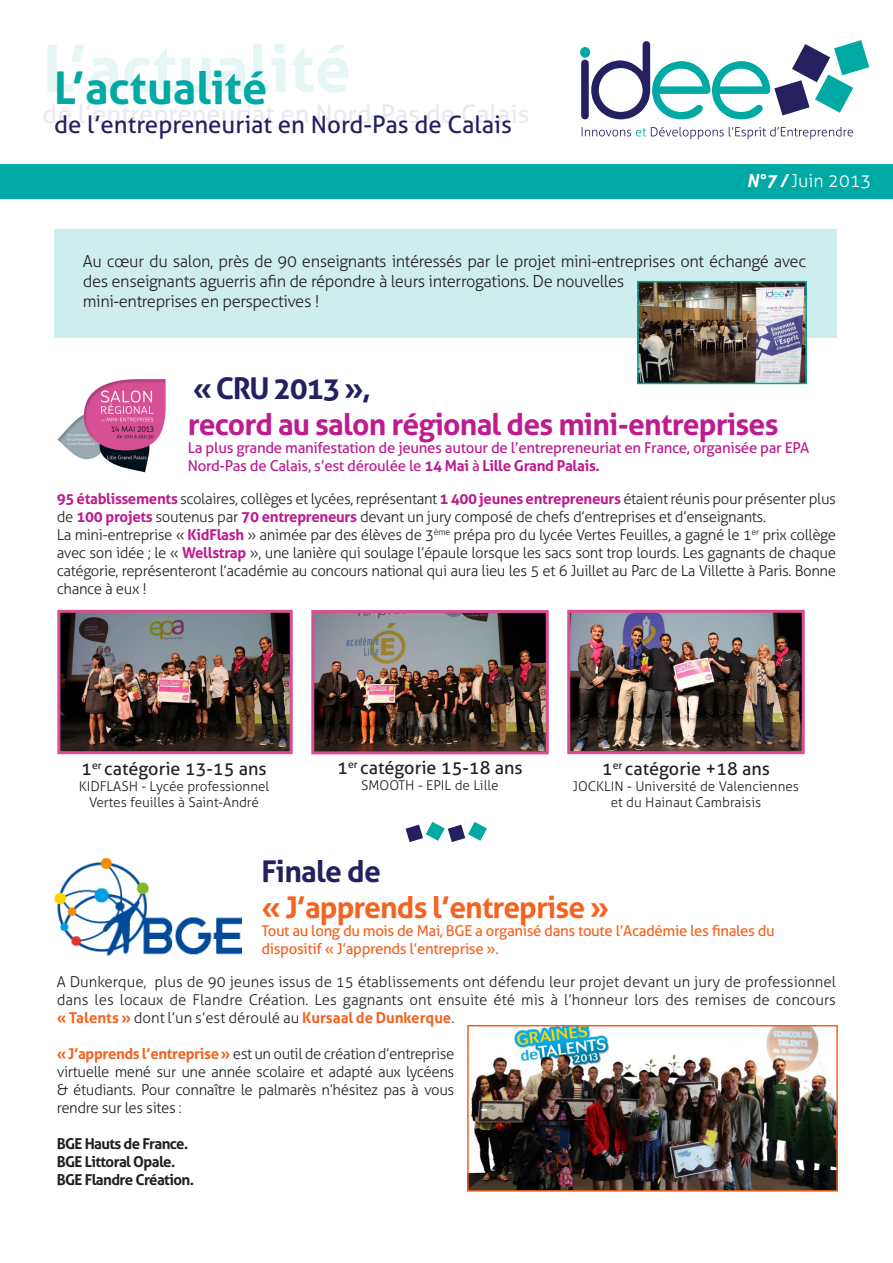
<style>
.page{position:relative;width:893px;height:1263px;background:#fff}
.page>*{position:absolute;margin:0;border:0;box-sizing:border-box;transform-origin:0 0}
.t1{font:700 65.1px "Aller";color:#00a9a3}
.t2{font:700 45px "Aller";color:#00a9a3}
.t3{font:700 30px "Aller";letter-spacing:-.025em;color:#bd1b8e}
.t4{font:700 30px "Aller";letter-spacing:-.03em;color:#f36421}
.t5{font:700 30px "Aller";letter-spacing:-.025em;color:#252161}
.t6{font:25.5px "Aller";color:#252161}
.t7{font:24px "Aller";color:#252161}
.t8{font:18px "Aller";color:#231f20}
.t9{font:300 18px "Aller";color:#fff}
.t10{font:300 16.5px/19.8px "Aller";letter-spacing:-.025em;color:#231f20}
.t11{font:300 15px/18px "Aller";letter-spacing:-.025em;color:#231f20;text-align:justify}
.t12{font:300 15px/18px "Aller";color:#231f20}
.t13{font:15px/18px "Aller";letter-spacing:-.02em;color:#bd1b8e}
.t14{font:15px/18px "Aller";letter-spacing:-.025em;color:#f36421}
.t15{font:700 15px "Aller";letter-spacing:-.04em;color:#231f20}
.t16{font:700 15px "Aller";color:#f36421}
.t17{font:300 13.5px/16.2px "Aller";color:#231f20;text-align:center}
.s1{font-weight:700;font-style:italic}
.s2{font-weight:700}
.s3{font-weight:700;color:#bd1b8e}
.s4{font-weight:300;color:#231f20}
.s5{font-weight:700;color:#f36421}
</style>
<div class="page">
<div style="left:54px;top:229px;width:782px;height:109px;background:#cdeeec"></div>
<svg style="left:581px;top:40px;width:288px;height:79px"></svg>
<svg style="left:582px;top:127px;width:271px;height:12px"></svg>
<div style="left:0;top:165px;width:893px;height:34px;background:#00a9a3"></div>
<svg style="left:406px;top:822px;width:81px;height:20px"></svg>
<img style="left:61px;top:614px;width:228px;height:136px">
<div style="left:57px;top:610px;width:236px;height:144px;border:3px solid #d75095"></div>
<img style="left:315px;top:614px;width:230px;height:136px">
<div style="left:311px;top:610px;width:238px;height:144px;border:3px solid #d75095"></div>
<img style="left:571px;top:614px;width:230px;height:136px">
<div style="left:567px;top:610px;width:238px;height:144px;border:3px solid #d75095"></div>
<img style="left:469px;top:1027px;width:367px;height:163px">
<div style="left:467px;top:1025px;width:371px;height:167px;border:1px solid #f36421"></div>
<img style="left:57px;top:379px;width:109px;height:94px">
<img style="left:54px;top:857px;width:188px;height:99px">
<img style="left:640px;top:284px;width:164px;height:97px">
<div style="left:637px;top:281px;width:170px;height:103px;border:2px solid #00a9a3"></div>
<h1 class="t1" style="left:43px;top:29px;width:310px">L’actualité</h1>
<h3 class="t6" style="left:43px;top:98px;width:488px">de l’entrepreneuriat en Nord-Pas de Calais</h3>
<p class="t2" style="left:54px;top:60px;width:215px">L’actualité</p>
<p class="t7" style="left:54px;top:110px;width:459px">de l’entrepreneuriat en Nord-Pas de Calais</p>
<p class="t9" style="left:747px;top:170px;width:126px"><span class="s1">N°7 /</span> Juin 2013</p>
<p class="t10" style="left:83px;top:252px;width:725px">Au cœur du salon, près de 90 enseignants intéressés par le projet mini-entreprises ont échangé avec des enseignants aguerris afin de répondre à leurs interrogations. De nouvelles<br>mini-entreprises en perspectives !</p>
<p class="t5" style="left:193px;top:370px;width:179px">« CRU 2013 »,</p>
<p class="t3" style="left:188px;top:406px;width:592px">record au salon régional des mini-entreprises</p>
<p class="t13" style="left:188px;top:439px;width:623px">La plus grande manifestation de jeunes autour de l’entrepreneuriat en France, organisée par EPA<br>Nord-Pas de Calais, s’est déroulée le <span class="s2">14 Mai</span> à <span class="s2">Lille Grand Palais.</span></p>
<p class="t11" style="left:57px;top:490px;width:781px"><span class="s3">95 établissements</span> scolaires, collèges et lycées, représentant <span class="s3">1 400 jeunes entrepreneurs</span> étaient réunis pour présenter plus de <span class="s3">100 projets</span> soutenus par <span class="s3">70 entrepreneurs</span> devant un jury composé de chefs d’entreprises et d’enseignants.</p>
<p class="t11" style="left:57px;top:526px;width:781px">La mini-entreprise « <span class="s3">KidFlash</span> » animée par des élèves de 3<sup>ème</sup> prépa pro du lycée Vertes Feuilles, a gagné le 1<sup>er</sup> prix collège avec son idée ; le « <span class="s3">Wellstrap</span> », une lanière qui soulage l’épaule lorsque les sacs sont trop lourds. Les gagnants de chaque catégorie, représenteront l’académie au concours national qui aura lieu les 5 et 6 Juillet au Parc de La Villette à Paris. Bonne chance à eux !</p>
<p class="t8" style="left:81px;top:757px;width:187px">1<sup>er</sup> catégorie 13-15 ans</p>
<p class="t17" style="left:79px;top:778px;width:192px">KIDFLASH - Lycée professionnel</p>
<p class="t17" style="left:89px;top:794px;width:171px">Vertes feuilles à Saint-André</p>
<p class="t8" style="left:337px;top:756px;width:187px">1<sup>er</sup> catégorie 15-18 ans</p>
<p class="t17" style="left:361px;top:777px;width:139px">SMOOTH - EPIL de Lille</p>
<p class="t8" style="left:602px;top:757px;width:170px">1<sup>er</sup> catégorie +18 ans</p>
<p class="t17" style="left:573px;top:778px;width:227px">JOCKLIN - Université de Valenciennes et du Hainaut Cambraisis</p>
<p class="t5" style="left:261px;top:853px;width:121px">Finale de</p>
<p class="t4" style="left:261px;top:889px;width:349px">« J’apprends l’entreprise »</p>
<p class="t14" style="left:261px;top:922px;width:515px">Tout au long du mois de Mai, BGE a organisé dans toute l’Académie les finales du dispositif « J’apprends l’entreprise ».</p>
<p class="t12" style="left:57px;top:973px;width:781px">A Dunkerque, plus de 90 jeunes issus de 15 établissements ont défendu leur projet devant un jury de professionnel dans les locaux de Flandre Création. Les gagnants ont ensuite été mis à l’honneur lors des remises de concours</p>
<p class="t16" style="left:57px;top:1008px;width:399px">« Talents » <span class="s4">dont l’un s’est déroulé au</span> Kursaal de Dunkerque<span class="s4">.</span></p>
<p class="t11" style="left:57px;top:1045px;width:399px"><span class="s5">« J’apprends l’entreprise »</span> est un outil de création d’entreprise virtuelle mené sur une année scolaire et adapté aux lycéens &amp; étudiants. Pour connaître le palmarès n’hésitez pas à vous rendre sur les sites :</p>
<p class="t15" style="left:57px;top:1134px;width:133px">BGE Hauts de France.</p>
<p class="t15" style="left:57px;top:1152px;width:120px">BGE Littoral Opale.</p>
<p class="t15" style="left:57px;top:1170px;width:139px">BGE Flandre Création.</p>
</div>
